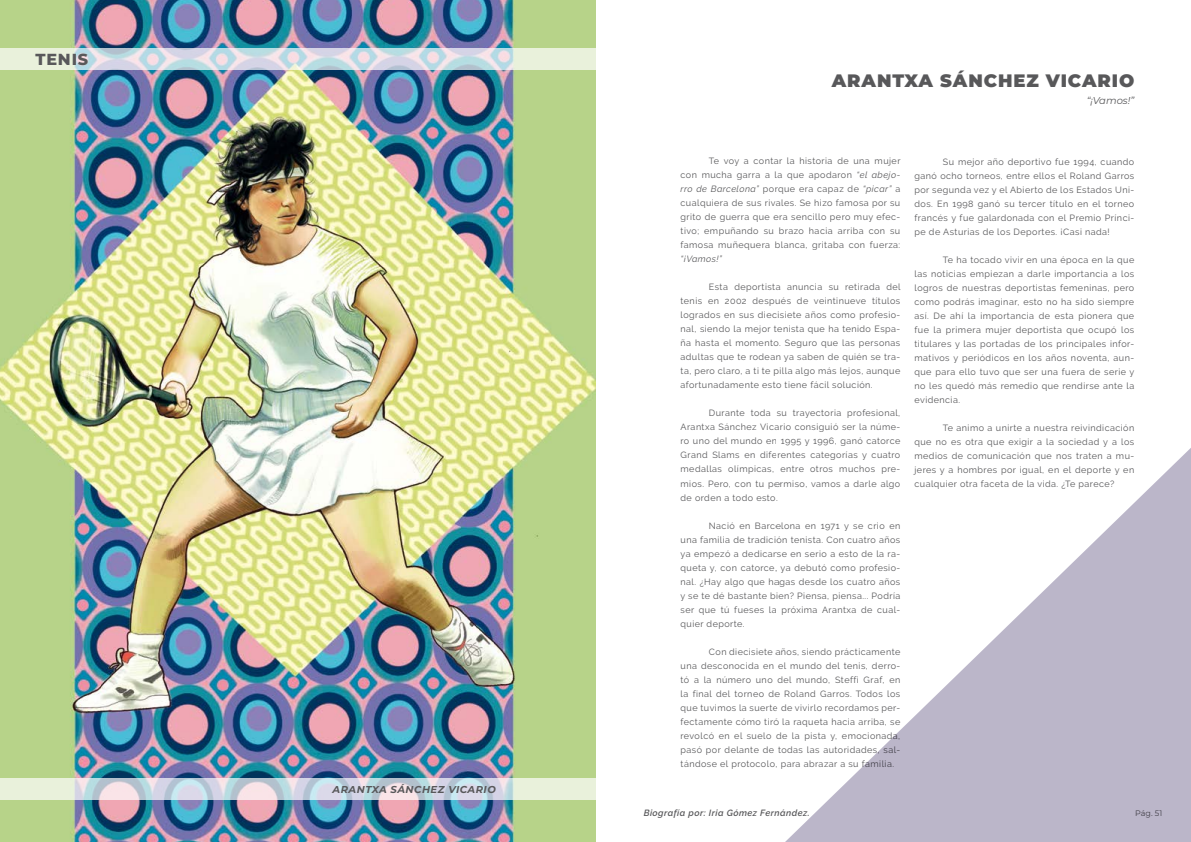
<style>
.page{position:relative;width:1191px;height:842px;background:#fff}
.page>*{position:absolute;margin:0;border:0;box-sizing:border-box;transform-origin:0 0}
.t1{font:900 18px "Montserrat";letter-spacing:.05em;color:#58585a}
.t2{font:800 16px "Montserrat";letter-spacing:.05em;color:#58585a}
.t3{font:italic 700 10px "Montserrat";letter-spacing:.05em;color:#58585a}
.t4{font:italic 10px "Montserrat";color:#58585a}
.t5{font:9px/14px "Raleway";letter-spacing:.05em;color:#58585a;text-align:justify}
.t6{font:italic 600 9px "Raleway";letter-spacing:.05em;color:#58585a}
.t7{font:italic 9px "Raleway";letter-spacing:.05em;color:#58585a}
.t8{font:8px "Montserrat";color:#58585a}
.s1{font-style:italic}
</style>
<div class="page">
<img style="left:0;top:0;width:595px;height:842px">
<svg style="left:0;top:778px;width:595px;height:21px;background:#d6dddf"></svg>
<svg style="left:0;top:48px;width:595px;height:21px;background:#d7e0e1"></svg>
<svg style="left:785px;top:448px;width:406px;height:394px"></svg>
<h2 class="t2" style="left:35px;top:47px;width:54px">TENIS</h2>
<p class="t3" style="left:332px;top:782px;width:165px">ARANTXA SÁNCHEZ VICARIO</p>
<h1 class="t1" style="left:832px;top:67px;width:304px">ARANTXA SÁNCHEZ VICARIO</h1>
<p class="t4" style="left:1086px;top:93px;width:49px">“¡Vamos!”</p>
<p class="t5" style="left:680px;top:154px;width:221px;text-indent:28px">Te voy a contar la historia de una mujer con mucha garra a la que apodaron <span class="s1">“el abejo&shy;rro de Barcelona”</span> porque era capaz de <span class="s1">“picar”</span> a cualquiera de sus rivales. Se hizo famosa por su grito de guerra que era sencillo pero muy efec&shy;tivo; empuñando su brazo hacia arriba con su famosa muñequera blanca, gritaba con fuerza:</p>
<p class="t7" style="left:680px;top:254px;width:43px">“¡Vamos!”</p>
<p class="t5" style="left:680px;top:280px;width:221px;text-indent:28px">Esta deportista anuncia su retirada del tenis en 2002 después de veintinueve títulos logrados en sus diecisiete años como profesio&shy;nal, siendo la mejor tenista que ha tenido Espa&shy;ña hasta el momento. Seguro que las personas adultas que te rodean ya saben de quién se tra&shy;ta, pero claro, a ti te pilla algo más lejos, aunque afortunadamente esto tiene fácil solución.</p>
<p class="t5" style="left:680px;top:406px;width:221px;text-indent:28px">Durante toda su trayectoria profesional, Arantxa Sánchez Vicario consiguió ser la núme&shy;ro uno del mundo en 1995 y 1996, ganó catorce Grand Slams en diferentes categorías y cuatro medallas olímpicas, entre otros muchos pre&shy;mios. Pero, con tu permiso, vamos a darle algo de orden a todo esto.</p>
<p class="t5" style="left:680px;top:518px;width:221px;text-indent:28px">Nació en Barcelona en 1971 y se crio en una familia de tradición tenista. Con cuatro años ya empezó a dedicarse en serio a esto de la ra&shy;queta y, con catorce, ya debutó como profesio&shy;nal. ¿Hay algo que hagas desde los cuatro años y se te dé bastante bien? Piensa, piensa... Podría ser que tú fueses la próxima Arantxa de cual&shy;quier deporte.</p>
<p class="t5" style="left:680px;top:644px;width:221px;text-indent:28px">Con diecisiete años, siendo prácticamente una desconocida en el mundo del tenis, derro&shy;tó a la número uno del mundo, Steffi Graf, en la final del torneo de Roland Garros. Todos los que tuvimos la suerte de vivirlo recordamos per&shy;fectamente cómo tiró la raqueta hacia arriba, se revolcó en el suelo de la pista y, emocionada, pasó por delante de todas las autoridades, sal&shy;tándose el protocolo, para abrazar a su familia.</p>
<p class="t5" style="left:914px;top:154px;width:221px;text-indent:28px">Su mejor año deportivo fue 1994, cuando ganó ocho torneos, entre ellos el Roland Garros por segunda vez y el Abierto de los Estados Uni&shy;dos. En 1998 ganó su tercer título en el torneo francés y fue galardonada con el Premio Prínci&shy;pe de Asturias de los Deportes. ¡Casi nada!</p>
<p class="t5" style="left:914px;top:252px;width:221px;text-indent:28px">Te ha tocado vivir en una época en la que las noticias empiezan a darle importancia a los logros de nuestras deportistas femeninas, pero como podrás imaginar, esto no ha sido siempre así. De ahí la importancia de esta pionera que fue la primera mujer deportista que ocupó los titulares y las portadas de los principales infor&shy;mativos y periódicos en los años noventa, aun&shy;que para ello tuvo que ser una fuera de serie y no les quedó más remedio que rendirse ante la evidencia.</p>
<p class="t5" style="left:914px;top:420px;width:221px;text-indent:28px">Te animo a unirte a nuestra reivindicación que no es otra que exigir a la sociedad y a los medios de comunicación que nos traten a mu&shy;jeres y a hombres por igual, en el deporte y en cualquier otra faceta de la vida. ¿Te parece?</p>
<p class="t6" style="left:643px;top:808px;width:167px">Biografía por: Iria Gómez Fernández.</p>
<p class="t8" style="left:1135px;top:808px;width:29px">Pág. 51</p>
</div>
